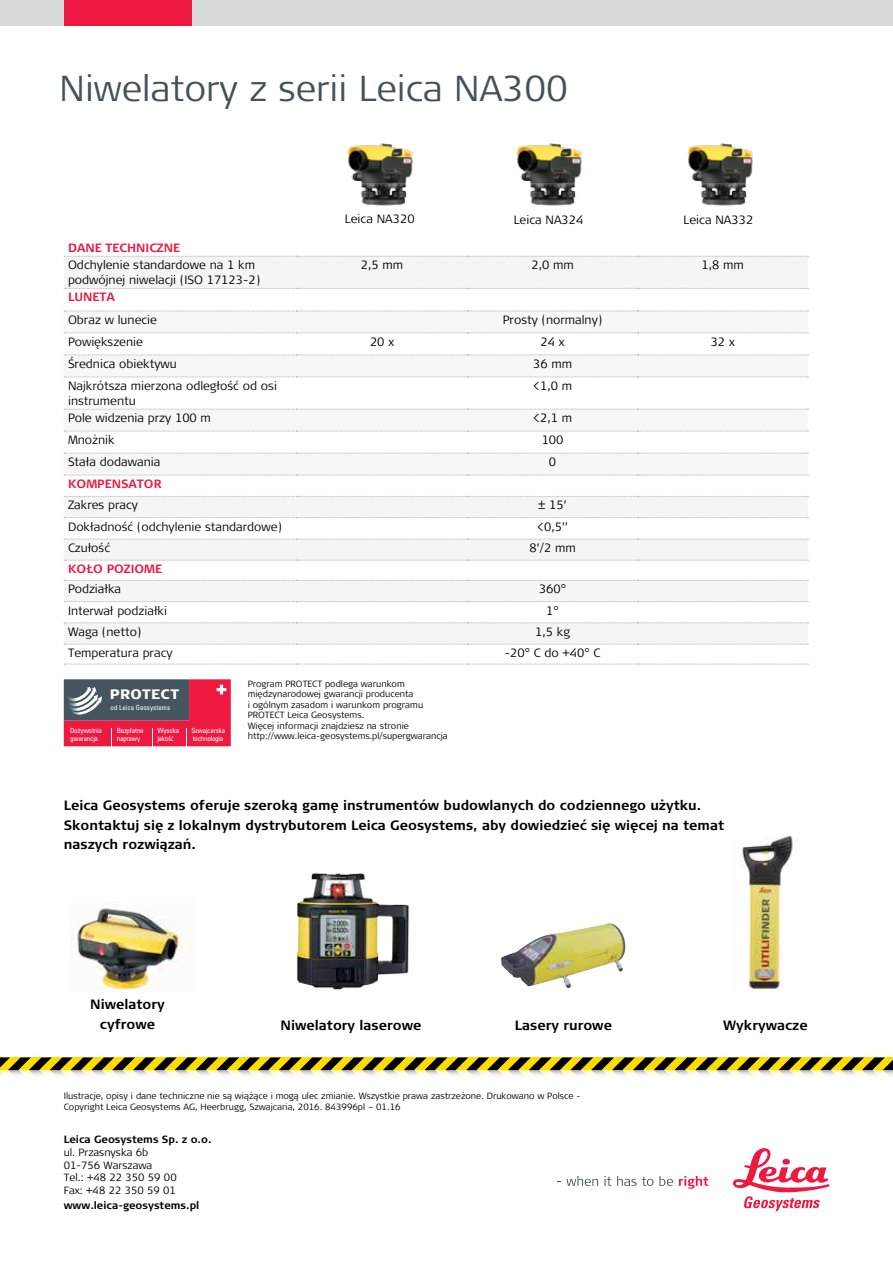
<style>
.page{position:relative;width:893px;height:1263px;background:#fff}
.page>*{position:absolute;margin:0;border:0;box-sizing:border-box;transform-origin:0 0}
.t1{font:300 36px "Signa Pro";color:#43525a}
.t2{font:900 13.8px "Signa Column";letter-spacing:.02em;color:#fff}
.t3{font:700 13.5px/19.5px "Signa Pro";color:#000;text-align:center}
.t4{font:300 12px/15px "Signa Pro";color:#000}
.t5{font:700 12px "Signa Pro";color:#ed1941}
.t6{font:300 10.5px/12.8px "Signa Pro";color:#000}
.t7{font:700 10.5px "Signa Pro";color:#000}
.t8{font:300 9px/10.5px "Signa Pro";color:#000}
.t9{font:condensed 7.05px/8.1px "Univers LT Std";letter-spacing:-.035em;color:#fff}
.t10{font:condensed 7.05px "Univers LT Std";letter-spacing:-.005em;color:#fff}
.s1{font-family:"Myriad Pro";font-stretch:normal}
</style>
<div class="page">
<svg style="left:557px;top:1176px;width:41px;height:10px"></svg>
<svg style="left:604px;top:1176px;width:7px;height:10px"></svg>
<svg style="left:617px;top:1176px;width:36px;height:10px"></svg>
<svg style="left:659px;top:1176px;width:14px;height:10px"></svg>
<svg style="left:679px;top:1176px;width:29px;height:13px"></svg>
<svg style="left:733px;top:1148px;width:96px;height:63px"></svg>
<div style="left:0;top:0;width:893px;height:26px;background:#d7d9da"></div>
<div style="left:64px;top:0;width:127px;height:26px;background:#ed1941"></div>
<img style="left:296px;top:872px;width:114px;height:118px">
<img style="left:742px;top:834px;width:51px;height:156px">
<img style="left:501px;top:923px;width:125px;height:65px">
<img style="left:71px;top:902px;width:121px;height:88px">
<svg style="left:0;top:1057px;width:893px;height:18px;background:#a1933a"></svg>
<svg style="left:64px;top:287px;width:744px;height:209px"></svg>
<svg style="left:64px;top:312px;width:744px;height:163px"></svg>
<svg style="left:64px;top:518px;width:744px;height:146px"></svg>
<svg style="left:64px;top:256px;width:744px;height:1px"></svg>
<svg style="left:64px;top:496px;width:744px;height:1px"></svg>
<svg style="left:64px;top:539px;width:744px;height:1px"></svg>
<svg style="left:64px;top:580px;width:744px;height:1px"></svg>
<svg style="left:64px;top:623px;width:744px;height:1px"></svg>
<svg style="left:64px;top:664px;width:744px;height:1px"></svg>
<svg style="left:64px;top:453px;width:744px;height:1px"></svg>
<svg style="left:64px;top:475px;width:744px;height:1px"></svg>
<svg style="left:64px;top:560px;width:744px;height:1px"></svg>
<svg style="left:64px;top:288px;width:744px;height:1px"></svg>
<svg style="left:64px;top:311px;width:744px;height:1px"></svg>
<svg style="left:64px;top:333px;width:744px;height:1px"></svg>
<svg style="left:64px;top:377px;width:744px;height:1px"></svg>
<svg style="left:64px;top:355px;width:744px;height:1px"></svg>
<svg style="left:64px;top:409px;width:744px;height:1px"></svg>
<svg style="left:64px;top:431px;width:744px;height:1px"></svg>
<svg style="left:64px;top:517px;width:744px;height:1px"></svg>
<svg style="left:64px;top:601px;width:744px;height:1px"></svg>
<svg style="left:64px;top:644px;width:744px;height:1px"></svg>
<svg style="left:64px;top:679px;width:167px;height:67px;background:#a53d57"></svg>
<img style="left:347px;top:143px;width:66px;height:63px">
<img style="left:516px;top:143px;width:66px;height:63px">
<img style="left:687px;top:143px;width:66px;height:63px">
<h1 class="t1" style="left:60px;top:64px;width:510px">Niwelatory z serii Leica NA300</h1>
<p class="t4" style="left:345px;top:211px;width:71px">Leica NA320</p>
<p class="t4" style="left:514px;top:211px;width:71px">Leica NA324</p>
<p class="t4" style="left:684px;top:211px;width:71px">Leica NA332</p>
<p class="t5" style="left:68px;top:239px;width:114px">DANE TECHNICZNE</p>
<p class="t4" style="left:68px;top:257px;width:194px">Odchylenie standardowe na 1 km podwójnej niwelacji (ISO 17123-2)</p>
<p class="t4" style="left:361px;top:257px;width:44px">2,5 mm</p>
<p class="t4" style="left:531px;top:257px;width:44px">2,0 mm</p>
<p class="t4" style="left:701px;top:257px;width:44px">1,8 mm</p>
<p class="t5" style="left:68px;top:289px;width:48px">LUNETA</p>
<p class="t4" style="left:68px;top:312px;width:90px">Obraz w lunecie</p>
<p class="t4" style="left:503px;top:312px;width:101px">Prosty (normalny)</p>
<p class="t4" style="left:68px;top:334px;width:76px">Powiększenie</p>
<p class="t4" style="left:370px;top:334px;width:26px">20 x</p>
<p class="t4" style="left:541px;top:334px;width:26px">24 x</p>
<p class="t4" style="left:711px;top:334px;width:26px">32 x</p>
<p class="t4" style="left:68px;top:356px;width:110px">Średnica obiektywu</p>
<p class="t4" style="left:533px;top:356px;width:40px">36 mm</p>
<p class="t4" style="left:68px;top:378px;width:210px">Najkrótsza mierzona odległość od osi instrumentu</p>
<p class="t4" style="left:533px;top:378px;width:41px">&lt;1,0 m</p>
<p class="t4" style="left:68px;top:410px;width:144px">Pole widzenia przy 100 m</p>
<p class="t4" style="left:533px;top:410px;width:41px">&lt;2,1 m</p>
<p class="t4" style="left:68px;top:432px;width:48px">Mnożnik</p>
<p class="t4" style="left:542px;top:432px;width:23px">100</p>
<p class="t4" style="left:68px;top:454px;width:94px">Stała dodawania</p>
<p class="t4" style="left:549px;top:454px;width:9px">0</p>
<p class="t5" style="left:68px;top:476px;width:95px">KOMPENSATOR</p>
<p class="t4" style="left:68px;top:497px;width:71px">Zakres pracy</p>
<p class="t4" style="left:538px;top:497px;width:30px">± 15’</p>
<p class="t4" style="left:68px;top:518px;width:215px">Dokładność (odchylenie standardowe)</p>
<p class="t4" style="left:537px;top:518px;width:33px">&lt;0,5’’</p>
<p class="t4" style="left:68px;top:540px;width:44px">Czułość</p>
<p class="t4" style="left:529px;top:540px;width:48px">8’/2 mm</p>
<p class="t5" style="left:68px;top:561px;width:96px">KOŁO POZIOME</p>
<p class="t4" style="left:68px;top:581px;width:55px">Podziałka</p>
<p class="t4" style="left:539px;top:581px;width:29px">360°</p>
<p class="t4" style="left:68px;top:602px;width:101px">Interwał podziałki</p>
<p class="t4" style="left:546px;top:602px;width:14px">1°</p>
<p class="t4" style="left:68px;top:624px;width:75px">Waga (netto)</p>
<p class="t4" style="left:535px;top:624px;width:36px">1,5 kg</p>
<p class="t4" style="left:68px;top:645px;width:106px">Temperatura pracy</p>
<p class="t4" style="left:505px;top:645px;width:97px">-20° C do +40° C</p>
<p class="t2" style="left:110px;top:685px;width:71px">PROTECT</p>
<p class="t10" style="left:111px;top:703px;width:61px">od Leica Geosystems</p>
<p class="t9" style="left:70px;top:726px;width:33px">Do<span class="s1">ż</span>ywotnia gwarancja</p>
<p class="t9" style="left:117px;top:726px;width:29px">Bezpłatne naprawy</p>
<p class="t9" style="left:157px;top:726px;width:23px">Wysoka jako<span class="s1">ść</span></p>
<p class="t9" style="left:191px;top:726px;width:35px">Szwajcarska technologia</p>
<p class="t8" style="left:248px;top:678px;width:202px">Program PROTECT podlega warunkom międzynarodowej gwarancji producenta<br>i ogólnym zasadom i warunkom programu PROTECT Leica Geosystems.<br>Więcej informacji znajdziesz na stronie http://www.leica-geosystems.pl/supergwarancja</p>
<p class="t3" style="left:64px;top:795px;width:662px;text-align:left">Leica Geosystems oferuje szeroką gamę instrumentów budowlanych do codziennego użytku.<br>Skontaktuj się z lokalnym dystrybutorem Leica Geosystems, aby dowiedzieć się więcej na temat naszych rozwiązań.</p>
<p class="t3" style="left:90px;top:994px;width:76px">Niwelatory cyfrowe</p>
<p class="t3" style="left:281px;top:1014px;width:142px">Niwelatory laserowe</p>
<p class="t3" style="left:515px;top:1014px;width:99px">Lasery rurowe</p>
<p class="t3" style="left:723px;top:1014px;width:86px">Wykrywacze</p>
<p class="t8" style="left:64px;top:1090px;width:518px">Ilustracje, opisy i dane techniczne nie są wiążące i mogą ulec zmianie. Wszystkie prawa zastrzeżone. Drukowano w Polsce -<br>Copyright Leica Geosystems AG, Heerbrugg, Szwajcaria, 2016. 843996pl – 01.16</p>
<p class="t7" style="left:64px;top:1132px;width:149px">Leica Geosystems Sp. z o.o.</p>
<p class="t6" style="left:64px;top:1145px;width:114px">ul. Przasnyska 6b<br>01-756 Warszawa<br>Tel.: +48 22 350 59 00<br>Fax: +48 22 350 59 01</p>
<p class="t7" style="left:64px;top:1198px;width:137px">www.leica-geosystems.pl</p>
</div>
